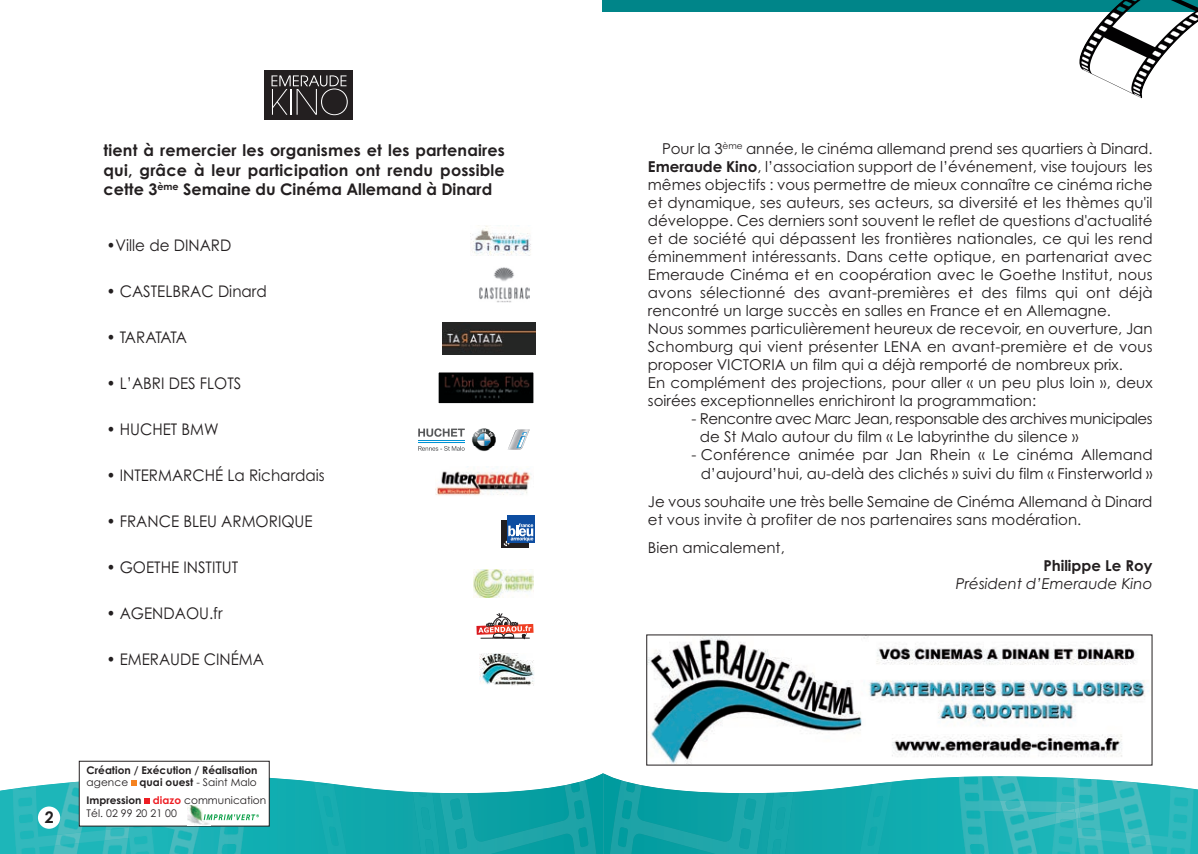
<style>
.page{position:relative;width:1198px;height:854px;background:#fff}
.page>*{position:absolute;margin:0;border:0;box-sizing:border-box;transform-origin:0 0}
.t1{font:16px "Century Gothic";color:#231f20;scale:.95 1}
.t2{font:700 16px/19.2px "Century Gothic";color:#231f20;text-align:justify}
.t3{font:16px "Century Gothic";letter-spacing:-.08em;color:#231f20;scale:.95 1}
.t4{font:15px/18px "Century Gothic";color:#231f20}
.t5{font:15px/18px "Century Gothic";letter-spacing:-.03em;color:#231f20}
.t6{font:italic 15px "Century Gothic";color:#231f20}
.t7{font:700 15px "Century Gothic";color:#231f20}
.t8{font:700 10.6px/12.6px "Century Gothic";color:#231f20}
.t9{font:10.6px/12.6px "Century Gothic";letter-spacing:.005em;color:#231f20}
.s1{font-weight:400}
.s2{font-weight:700}
.s3{font-weight:700;color:#ee1d23}
</style>
<div class="page">
<img style="left:0;top:773px;width:602px;height:81px">
<img style="left:314px;top:781px;width:125px;height:73px">
<img style="left:214px;top:826px;width:33px;height:28px">
<img style="left:13px;top:789px;width:39px;height:65px">
<img style="left:20px;top:830px;width:32px;height:24px">
<img style="left:75px;top:841px;width:76px;height:2px">
<img style="left:52px;top:782px;width:18px;height:72px">
<img style="left:191px;top:826px;width:23px;height:28px">
<img style="left:57px;top:843px;width:118px;height:11px">
<img style="left:64px;top:841px;width:11px;height:4px">
<img style="left:64px;top:804px;width:133px;height:37px">
<img style="left:58px;top:845px;width:131px;height:9px">
<img style="left:175px;top:835px;width:17px;height:12px">
<svg style="left:55px;top:835px;width:9px;height:10px"></svg>
<img style="left:64px;top:806px;width:133px;height:26px">
<img style="left:68px;top:800px;width:11px;height:5px">
<img style="left:71px;top:776px;width:8px;height:24px">
<img style="left:439px;top:780px;width:158px;height:74px">
<div style="left:79px;top:761px;width:190px;height:65px;background:#fff"></div>
<div style="left:79px;top:761px;width:191px;height:65px;border:1px solid #231f20"></div>
<img style="left:892px;top:777px;width:306px;height:77px">
<img style="left:756px;top:781px;width:136px;height:73px">
<img style="left:959px;top:777px;width:33px;height:77px">
<img style="left:1135px;top:777px;width:58px;height:77px">
<img style="left:1154px;top:830px;width:33px;height:24px">
<img style="left:1154px;top:786px;width:34px;height:21px">
<img style="left:1174px;top:786px;width:15px;height:4px">
<img style="left:1015px;top:780px;width:139px;height:74px">
<img style="left:1055px;top:841px;width:76px;height:2px">
<svg style="left:1055px;top:798px;width:21px;height:2px"></svg>
<img style="left:1136px;top:782px;width:18px;height:72px">
<img style="left:992px;top:776px;width:23px;height:78px">
<svg style="left:999px;top:800px;width:4px;height:11px"></svg>
<img style="left:1031px;top:843px;width:100px;height:2px">
<img style="left:1131px;top:841px;width:11px;height:4px">
<img style="left:1010px;top:804px;width:132px;height:37px">
<img style="left:1005px;top:800px;width:133px;height:9px">
<img style="left:997px;top:776px;width:138px;height:22px">
<img style="left:1017px;top:845px;width:132px;height:9px">
<img style="left:1014px;top:835px;width:17px;height:12px">
<svg style="left:1142px;top:835px;width:9px;height:10px"></svg>
<img style="left:1010px;top:809px;width:132px;height:23px">
<img style="left:1005px;top:803px;width:15px;height:6px">
<img style="left:603px;top:773px;width:153px;height:81px">
<div style="left:38px;top:806px;width:22px;height:23px;background:#fff;border-radius:50%"></div>
<svg style="left:131px;top:780px;width:19px;height:24px"></svg>
<img style="left:187px;top:805px;width:23px;height:20px">
<svg style="left:203px;top:805px;width:56px;height:15px"></svg>
<div style="left:602px;top:0;width:596px;height:11px;background:#008589"></div>
<svg style="left:1079px;top:0;width:119px;height:99px"></svg>
<div style="left:264px;top:70px;width:89px;height:50px;background:#231f20"></div>
<svg style="left:272px;top:75px;width:76px;height:40px"></svg>
<svg style="left:476px;top:613px;width:57px;height:26px"></svg>
<img style="left:473px;top:570px;width:61px;height:28px">
<img style="left:470px;top:226px;width:61px;height:29px">
<img style="left:480px;top:653px;width:54px;height:32px">
<svg style="left:501px;top:515px;width:34px;height:33px"></svg>
<img style="left:479px;top:267px;width:50px;height:35px">
<img style="left:442px;top:322px;width:94px;height:32px">
<img style="left:508px;top:429px;width:22px;height:21px">
<img style="left:527px;top:430px;width:3px;height:19px">
<svg style="left:508px;top:430px;width:19px;height:19px"></svg>
<svg style="left:418px;top:428px;width:47px;height:23px"></svg>
<img style="left:472px;top:428px;width:14px;height:24px">
<svg style="left:486px;top:428px;width:10px;height:23px"></svg>
<img style="left:435px;top:466px;width:96px;height:30px">
<img style="left:440px;top:374px;width:92px;height:28px">
<div style="left:438px;top:372px;width:96px;height:32px;border:1px solid #fff"></div>
<img style="left:648px;top:636px;width:501px;height:127px">
<p class="t2" style="left:104px;top:143px;width:403px">tient à remercier les organismes et les partenaires qui, grâce à leur participation ont rendu possible cette 3<sup>ème</sup> Semaine du Cinéma Allemand à Dinard</p>
<p class="t1" style="left:106px;top:239px;width:133px">•Ville de DINARD</p>
<p class="t1" style="left:106px;top:285px;width:170px">• CASTELBRAC Dinard</p>
<p class="t3" style="left:106px;top:331px;width:86px">• TARATATA</p>
<p class="t1" style="left:106px;top:377px;width:144px">• L’ABRI DES FLOTS</p>
<p class="t1" style="left:106px;top:423px;width:120px">• HUCHET BMW</p>
<p class="t1" style="left:106px;top:469px;width:231px">• INTERMARCHÉ La Richardais</p>
<p class="t1" style="left:106px;top:515px;width:219px">• FRANCE BLEU ARMORIQUE</p>
<p class="t1" style="left:106px;top:561px;width:140px">• GOETHE INSTITUT</p>
<p class="t1" style="left:106px;top:607px;width:124px">• AGENDAOU.fr</p>
<p class="t1" style="left:106px;top:653px;width:168px">• EMERAUDE CINÉMA</p>
<p class="t2" style="left:45px;top:808px;width:10px">2</p>
<p class="t8" style="left:87px;top:764px;width:172px">Création / Exécution / Réalisation <span class="s1">agence</span> quai ouest <span class="s1">- Saint Malo</span></p>
<p class="t9" style="left:87px;top:795px;width:181px"><span class="s2">Impression</span> <span class="s3">diazo</span> communication<br>Tél. 02 99 20 21 00</p>
<p class="t4" style="left:648px;top:141px;width:506px;text-indent:14px">Pour la 3<sup>ème</sup> année, le cinéma allemand prend ses quartiers à Dinard.<br><span class="s2">Emeraude Kino</span>, l’association support de l’événement, vise toujours les mêmes objectifs : vous permettre de mieux connaître ce cinéma riche et dynamique, ses auteurs, ses acteurs, sa diversité et les thèmes qu'il développe. Ces derniers sont souvent le reflet de questions d'actualité et de société qui dépassent les frontières nationales, ce qui les rend éminemment intéressants. Dans cette optique, en partenariat avec Emeraude Cinéma et en coopération avec le Goethe Institut, nous avons sélectionné des avant-premières et des films qui ont déjà rencontré un large succès en salles en France et en Allemagne.<br>Nous sommes particulièrement heureux de recevoir, en ouverture, Jan Schomburg qui vient présenter LENA en avant-première et de vous proposer VICTORIA un film qui a déjà remporté de nombreux prix.<br>En complément des projections, pour aller « un peu plus loin », deux soirées exceptionnelles enrichiront la programmation:</p>
<p class="t5" style="left:700px;top:411px;width:454px;text-indent:-8px">- Rencontre avec Marc Jean, responsable des archives municipales de St Malo autour du film « Le labyrinthe du silence »</p>
<p class="t4" style="left:692px;top:447px;width:462px;text-align:center">- Conférence animée par Jan Rhein « Le cinéma Allemand d’aujourd’hui, au-delà des clichés » suivi du film « Finsterworld »</p>
<p class="t4" style="left:648px;top:493px;width:506px">Je vous souhaite une très belle Semaine de Cinéma Allemand à Dinard et vous invite à profiter de nos partenaires sans modération.</p>
<p class="t4" style="left:648px;top:539px;width:138px">Bien amicalement,</p>
<p class="t7" style="left:1043px;top:559px;width:111px">Philippe Le Roy</p>
<p class="t6" style="left:956px;top:577px;width:198px">Président d’Emeraude Kino</p>
</div>
